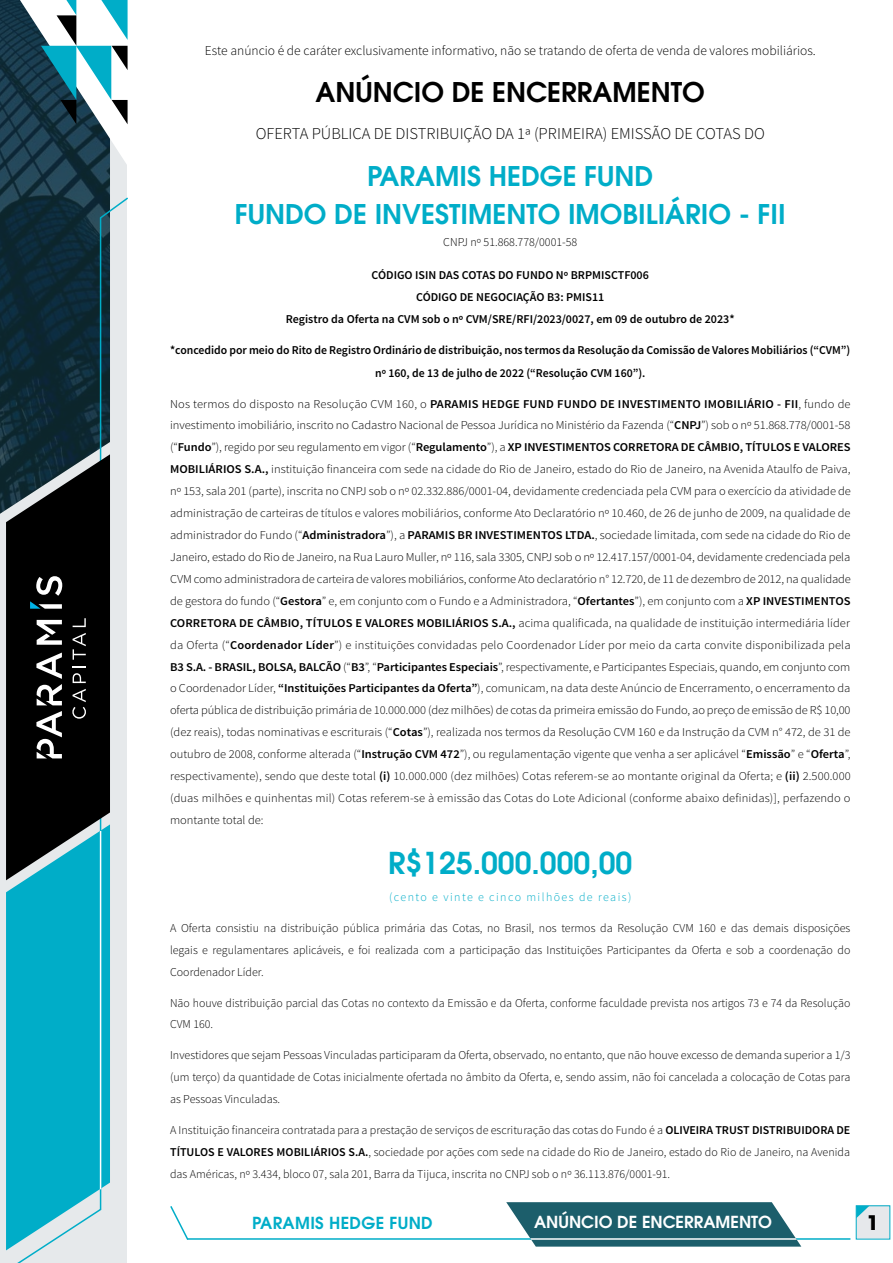
<style>
.page{position:relative;width:893px;height:1263px;background:#fff}
.page>*{position:absolute;margin:0;border:0;box-sizing:border-box;transform-origin:0 0}
.t1{font:600 30px "ITC Avant Garde Pro";color:#00adc8}
.t2{font:600 27px/37.8px "ITC Avant Garde Pro";color:#00adc8;text-align:center}
.t3{font:600 27px "ITC Avant Garde Pro";color:#000}
.t4{font:700 19.95px "ITC Avant Garde Pro";color:#000}
.t5{font:300 16.5px "Source Sans Pro";color:#000}
.t6{font:600 16.5px "ITC Avant Garde Pro";color:#fff}
.t7{font:600 16.5px "ITC Avant Garde Pro";letter-spacing:.02em;color:#00adc8}
.t8{font:300 13.5px "Source Sans Pro";color:#000}
.t9{font:300 12px/21.9px "Source Sans Pro";color:#000;text-align:justify;scale:1.04 1}
.t10{font:300 12px/21.9px "Source Sans Pro";color:#000;text-align:justify}
.t11{font:600 12px/22.2px "Source Sans Pro";color:#000;text-align:center}
.t12{font:300 12px "Source Sans Pro";letter-spacing:.12em;color:#00adc8}
.s1{font-weight:600}
</style>
<div class="page">
<img style="left:0;top:0;width:127px;height:196px">
<svg style="left:0;top:196px;width:128px;height:1067px;background:#73848c"></svg>
<svg style="left:20px;top:0;width:108px;height:166px"></svg>
<svg style="left:6px;top:454px;width:104px;height:796px;background:#166571"></svg>
<hr style="left:100px;top:831px;width:1px;height:358px;background:#fff">
<div style="left:856px;top:1206px;width:34px;height:33px;background:#e6e8eb"></div>
<svg style="left:856px;top:1206px;width:13px;height:12px"></svg>
<hr style="left:187px;top:1238px;width:663px;height:2px;background:#00adc8">
<svg style="left:506px;top:1202px;width:295px;height:44px;background:#39737e"></svg>
<svg style="left:170px;top:1206px;width:20px;height:34px"></svg>
<p class="t8" style="left:205px;top:42px;width:613px">Este anúncio é de caráter exclusivamente informativo, não se tratando de oferta de venda de valores mobiliários.</p>
<h2 class="t3" style="left:316px;top:74px;width:391px">ANÚNCIO DE ENCERRAMENTO</h2>
<h3 class="t5" style="left:256px;top:124px;width:511px">OFERTA PÚBLICA DE DISTRIBUIÇÃO DA 1ª (PRIMEIRA) EMISSÃO DE COTAS DO</h3>
<h2 class="t2" style="left:235px;top:157px;width:552px">PARAMIS HEDGE FUND<br>FUNDO DE INVESTIMENTO IMOBILIÁRIO - FII</h2>
<p class="t10" style="left:443px;top:231px;width:135px">CNPJ nº 51.868.778/0001-58</p>
<p class="t11" style="left:286px;top:264px;width:450px">CÓDIGO ISIN DAS COTAS DO FUNDO Nº BRPMISCTF006<br>CÓDIGO DE NEGOCIAÇÃO B3: PMIS11<br>Registro da Oferta na CVM sob o nº CVM/SRE/RFI/2023/0027, em 09 de outubro de 2023*</p>
<p class="t11" style="left:170px;top:340px;width:682px">*concedido por meio do Rito de Registro Ordinário de distribuição, nos termos da Resolução da Comissão de Valores Mobiliários (“CVM”) nº 160, de 13 de julho de 2022 (“Resolução CVM 160”).</p>
<p class="t9" style="left:170px;top:393px;width:656px">Nos termos do disposto na Resolução CVM 160, o <span class="s1">PARAMIS HEDGE FUND FUNDO DE INVESTIMENTO IMOBILIÁRIO - FII</span>, fundo de investimento imobiliário, inscrito no Cadastro Nacional de Pessoa Jurídica no Ministério da Fazenda (“<span class="s1">CNPJ</span>”) sob o nº 51.868.778/0001-58 (“<span class="s1">Fundo</span>”), regido por seu regulamento em vigor (“<span class="s1">Regulamento</span>”), a <span class="s1">XP INVESTIMENTOS CORRETORA DE CÂMBIO, TÍTULOS E VALORES MOBILIÁRIOS S.A.,</span> instituição financeira com sede na cidade do Rio de Janeiro, estado do Rio de Janeiro, na Avenida Ataulfo de Paiva, nº 153, sala 201 (parte), inscrita no CNPJ sob o nº 02.332.886/0001-04, devidamente credenciada pela CVM para o exercício da atividade de administração de carteiras de títulos e valores mobiliários, conforme Ato Declaratório nº 10.460, de 26 de junho de 2009, na qualidade de administrador do Fundo (“<span class="s1">Administradora</span>”), a <span class="s1">PARAMIS BR INVESTIMENTOS LTDA.</span>, sociedade limitada, com sede na cidade do Rio de Janeiro, estado do Rio de Janeiro, na Rua Lauro Muller, nº 116, sala 3305, CNPJ sob o nº 12.417.157/0001-04, devidamente credenciada pela CVM como administradora de carteira de valores mobiliários, conforme Ato declaratório n° 12.720, de 11 de dezembro de 2012, na qualidade de gestora do fundo (“<span class="s1">Gestora</span>” e, em conjunto com o Fundo e a Administradora, “<span class="s1">Ofertantes</span>”), em conjunto com a <span class="s1">XP INVESTIMENTOS CORRETORA DE CÂMBIO, TÍTULOS E VALORES MOBILIÁRIOS S.A.,</span> acima qualificada, na qualidade de instituição intermediária líder da Oferta (“<span class="s1">Coordenador Líder</span>”) e instituições convidadas pelo Coordenador Líder por meio da carta convite disponibilizada pela <span class="s1">B3 S.A. - BRASIL, BOLSA, BALCÃO</span> (“<span class="s1">B3</span>”, “<span class="s1">Participantes Especiais</span>”, respectivamente, e Participantes Especiais, quando, em conjunto com o Coordenador Líder, <span class="s1">“Instituições Participantes da Oferta”</span>), comunicam, na data deste Anúncio de Encerramento, o encerramento da oferta pública de distribuição primária de 10.000.000 (dez milhões) de cotas da primeira emissão do Fundo, ao preço de emissão de R$ 10,00 (dez reais), todas nominativas e escriturais (“<span class="s1">Cotas</span>”), realizada nos termos da Resolução CVM 160 e da Instrução da CVM n° 472, de 31 de outubro de 2008, conforme alterada (“<span class="s1">Instrução CVM 472</span>”), ou regulamentação vigente que venha a ser aplicável “<span class="s1">Emissão</span>” e “<span class="s1">Oferta</span>”, respectivamente), sendo que deste total <span class="s1">(i)</span> 10.000.000 (dez milhões) Cotas referem-se ao montante original da Oferta; e <span class="s1">(ii)</span> 2.500.000 (duas milhões e quinhentas mil) Cotas referem-se à emissão das Cotas do Lote Adicional (conforme abaixo definidas)], perfazendo o montante total de:</p>
<h1 class="t1" style="left:388px;top:843px;width:246px">R$125.000.000,00</h1>
<p class="t12" style="left:389px;top:890px;width:244px">(cento e vinte e cinco milhões de reais)</p>
<p class="t10" style="left:170px;top:917px;width:682px">A Oferta consistiu na distribuição pública primária das Cotas, no Brasil, nos termos da Resolução CVM 160 e das demais disposições legais e regulamentares aplicáveis, e foi realizada com a participação das Instituições Participantes da Oferta e sob a coordenação do Coordenador Líder.</p>
<p class="t10" style="left:170px;top:992px;width:682px">Não houve distribuição parcial das Cotas no contexto da Emissão e da Oferta, conforme faculdade prevista nos artigos 73 e 74 da Resolução<br>CVM 160.</p>
<p class="t10" style="left:170px;top:1044px;width:682px">Investidores que sejam Pessoas Vinculadas participaram da Oferta, observado, no entanto, que não houve excesso de demanda superior a 1/3 (um terço) da quantidade de Cotas inicialmente ofertada no âmbito da Oferta, e, sendo assim, não foi cancelada a colocação de Cotas para as Pessoas Vinculadas.</p>
<p class="t10" style="left:170px;top:1119px;width:682px">A Instituição financeira contratada para a prestação de serviços de escrituração das cotas do Fundo é a <span class="s1">OLIVEIRA TRUST DISTRIBUIDORA DE TÍTULOS E VALORES MOBILIÁRIOS S.A.</span>, sociedade por ações com sede na cidade do Rio de Janeiro, estado do Rio de Janeiro, na Avenida das Américas, nº 3.434, bloco 07, sala 201, Barra da Tijuca, inscrita no CNPJ sob o nº 36.113.876/0001-91.</p>
<h3 class="t7" style="left:252px;top:1212px;width:182px">PARAMIS HEDGE FUND</h3>
<h3 class="t6" style="left:534px;top:1211px;width:239px">ANÚNCIO DE ENCERRAMENTO</h3>
<h3 class="t4" style="left:867px;top:1209px;width:14px">1</h3>
</div>
